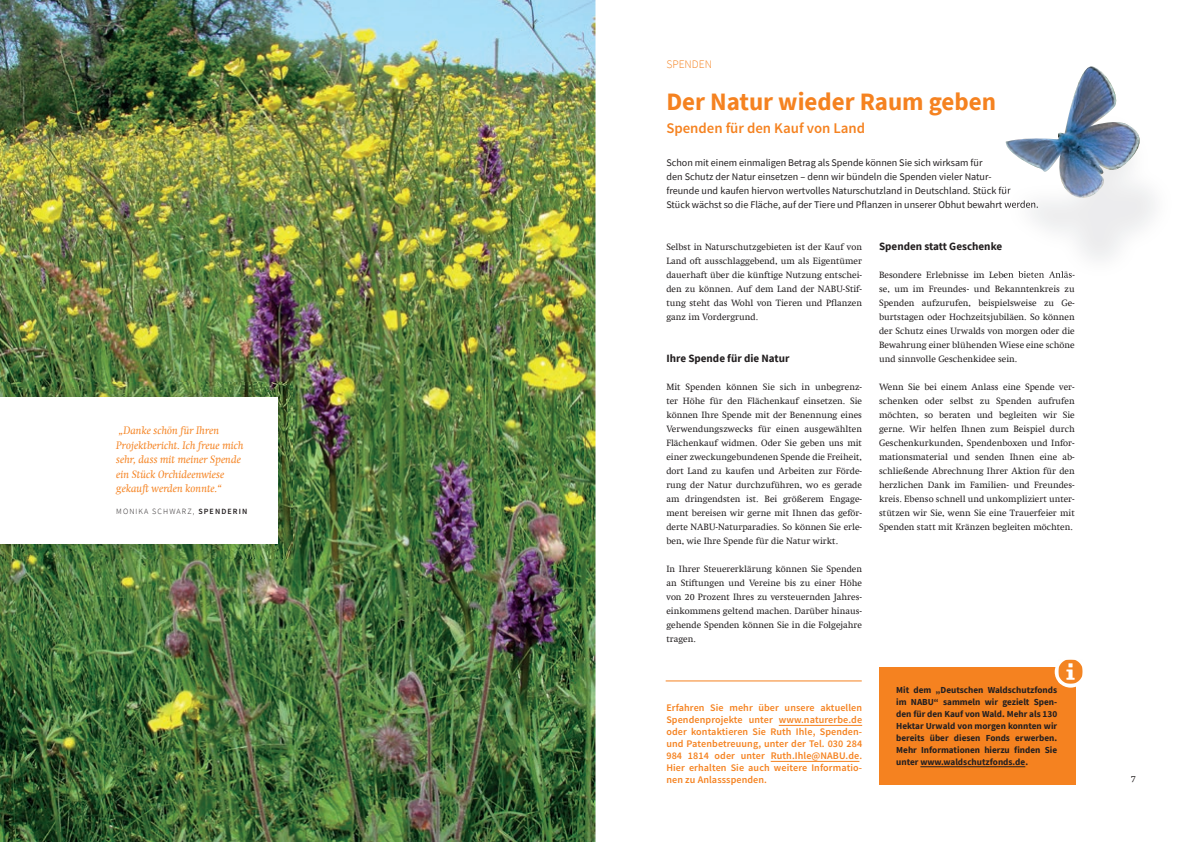
<style>
.page{position:relative;width:1191px;height:842px;background:#fff}
.page>*{position:absolute;margin:0;border:0;box-sizing:border-box;transform-origin:0 0}
.t1{font:700 25px "Source Sans Pro";color:#f58220}
.t2{font:600 14.8px "Source Sans Pro";color:#f58220}
.t3{font:300 11.5px "Source Sans Pro";color:#f58220}
.t4{font:700 11.1px "Source Sans Pro";color:#231f20}
.t5{font:italic 10.9px/14.5px "Swift Com";color:#f58220}
.t6{font:10.1px/14px "Source Sans Pro";color:#231f20}
.t7{font:600 10.1px/12px "Source Sans Pro";letter-spacing:.01em;color:#f58220;text-align:justify}
.t8{font:9.2px/14px "Swift Com";color:#231f20;text-align:justify}
.t9{font:700 9.2px/12px "Source Sans Pro";color:#231f20;text-align:justify}
.t10{font:300 8px "Source Sans Pro";letter-spacing:.14em;color:#231f20}
.s1{font-weight:600}
</style>
<div class="page">
<div style="left:879px;top:667px;width:196px;height:118px;background:#f58220"></div>
<svg style="left:1054px;top:656px;width:32px;height:32px"></svg>
<img style="left:1058px;top:660px;width:24px;height:24px">
<img style="left:0;top:0;width:595px;height:842px">
<img style="left:0;top:383px;width:292px;height:176px">
<div style="left:0;top:398px;width:277px;height:146px;background:#fff"></div>
<hr style="left:665px;top:681px;width:196px;height:1px;background:#f58220">
<hr style="left:920px;top:766px;width:105px;height:1px;background:#231f20">
<img style="left:1004px;top:271px;width:70px;height:7px">
<img style="left:1004px;top:200px;width:34px;height:9px">
<img style="left:1005px;top:66px;width:141px;height:134px">
<hr style="left:778px;top:725px;width:84px;height:1px;background:#f58220">
<hr style="left:770px;top:761px;width:89px;height:1px;background:#f58220">
<p class="t5" style="left:116px;top:423px;width:129px">„Danke schön für Ihren<br>Projektbericht. Ich freue mich sehr, dass mit meiner Spende ein Stück Orchideenwiese gekauft werden konnte.“</p>
<p class="t10" style="left:116px;top:507px;width:133px">MONIKA SCHWARZ, <span class="s1">SPENDERIN</span></p>
<p class="t3" style="left:666px;top:57px;width:47px">SPENDEN</p>
<h1 class="t1" style="left:666px;top:84px;width:331px">Der Natur wieder Raum geben</h1>
<h2 class="t2" style="left:666px;top:119px;width:200px">Spenden für den Kauf von Land</h2>
<p class="t6" style="left:666px;top:155px;width:374px">Schon mit einem einmaligen Betrag als Spende können Sie sich wirksam für<br>den Schutz der Natur einsetzen – denn wir bündeln die Spenden vieler Natur-<br>freunde und kaufen hiervon wertvolles Naturschutzland in Deutschland. Stück für<br>Stück wächst so die Fläche, auf der Tiere und Pflanzen in unserer Obhut bewahrt werden.</p>
<p class="t8" style="left:666px;top:240px;width:197px">Selbst in Naturschutzgebieten ist der Kauf von Land oft ausschlaggebend, um als Eigentümer dauerhaft über die künftige Nutzung entschei&shy;den zu können. Auf dem Land der NABU-Stif&shy;tung steht das Wohl von Tieren und Pflanzen ganz im Vordergrund.</p>
<p class="t4" style="left:666px;top:350px;width:125px">Ihre Spende für die Natur</p>
<p class="t8" style="left:666px;top:380px;width:197px">Mit Spenden können Sie sich in unbegrenz&shy;ter Höhe für den Flächenkauf einsetzen. Sie können Ihre Spende mit der Benennung eines Verwendungszwecks für einen ausgewählten Flächenkauf widmen. Oder Sie geben uns mit einer zweckungebundenen Spende die Freiheit, dort Land zu kaufen und Arbeiten zur Förde&shy;rung der Natur durchzuführen, wo es gerade am dringendsten ist. Bei größerem Engage&shy;ment bereisen wir gerne mit Ihnen das geför&shy;derte NABU-Naturparadies. So können Sie erle&shy;ben, wie Ihre Spende für die Natur wirkt.</p>
<p class="t8" style="left:666px;top:562px;width:197px">In Ihrer Steuererklärung können Sie Spenden an Stiftungen und Vereine bis zu einer Höhe von 20 Prozent Ihres zu versteuernden Jahres&shy;einkommens geltend machen. Darüber hinaus&shy;gehende Spenden können Sie in die Folgejahre tragen.</p>
<p class="t7" style="left:666px;top:702px;width:197px">Erfahren Sie mehr über unsere aktuellen Spendenprojekte unter www.naturerbe.de oder kontaktieren Sie Ruth Ihle, Spenden&shy;und Patenbetreuung, unter der Tel. 030 284<br>984 1814 oder unter Ruth.Ihle@NABU.de.<br>Hier erhalten Sie auch weitere Informatio&shy;nen zu Anlassspenden.</p>
<p class="t4" style="left:879px;top:238px;width:125px">Spenden statt Geschenke</p>
<p class="t8" style="left:879px;top:268px;width:197px">Besondere Erlebnisse im Leben bieten Anläs&shy;se, um im Freundes- und Bekanntenkreis zu Spenden aufzurufen, beispielsweise zu Ge&shy;burtstagen oder Hochzeitsjubiläen. So können der Schutz eines Urwalds von morgen oder die Bewahrung einer blühenden Wiese eine schöne und sinnvolle Geschenkidee sein.</p>
<p class="t8" style="left:879px;top:380px;width:197px">Wenn Sie bei einem Anlass eine Spende ver&shy;schenken oder selbst zu Spenden aufrufen möchten, so beraten und begleiten wir Sie gerne. Wir helfen Ihnen zum Beispiel durch Geschenkurkunden, Spendenboxen und Infor&shy;mationsmaterial und senden Ihnen eine ab&shy;schließende Abrechnung Ihrer Aktion für den herzlichen Dank im Familien- und Freundes&shy;kreis. Ebenso schnell und unkompliziert unter&shy;stützen wir Sie, wenn Sie eine Trauerfeier mit Spenden statt mit Kränzen begleiten möchten.</p>
<p class="t9" style="left:896px;top:683px;width:162px">Mit dem „Deutschen Waldschutzfonds im NABU“ sammeln wir gezielt Spen&shy;den für den Kauf von Wald. Mehr als 130<br>Hektar Urwald von morgen konnten wir bereits über diesen Fonds erwerben.<br>Mehr Informationen hierzu finden Sie unter www.waldschutzfonds.de.</p>
<p class="t8" style="left:1130px;top:772px;width:6px">7</p>
</div>
